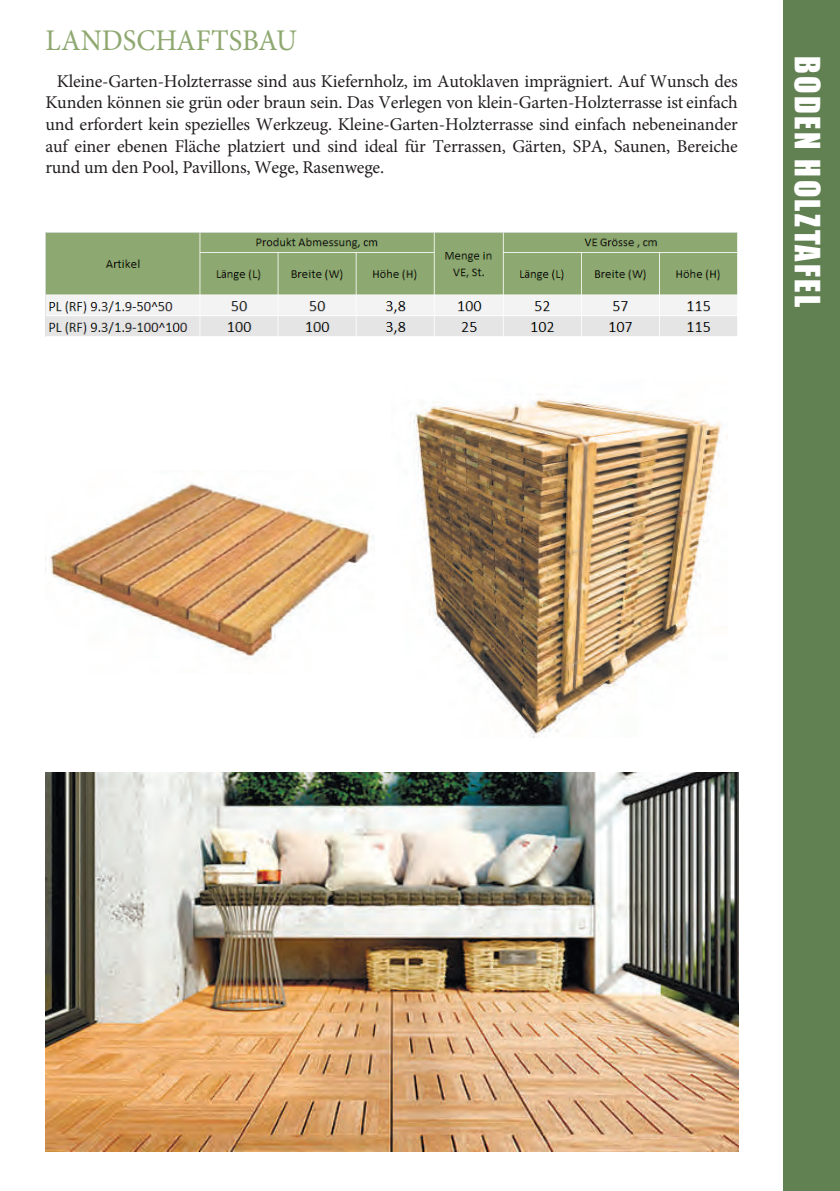
<style>
.page{position:relative;width:840px;height:1191px;background:#fff}
.page>*{position:absolute;margin:0;border:0;box-sizing:border-box;transform-origin:0 0}
.t1{font:32px "Impact";letter-spacing:.075em;color:#fff}
.t2{font:30px "Minion Pro";color:#8ea870;scale:.95 1}
.t3{font:18px/21.6px "Minion Pro";letter-spacing:-.01em;color:#231f20;text-align:justify}
</style>
<div class="page">
<div style="left:782px;top:0;width:57px;height:1191px;background:#628152"></div>
<img style="left:46px;top:772px;width:691px;height:379px">
<img style="left:413px;top:398px;width:309px;height:339px">
<img style="left:45px;top:483px;width:328px;height:178px">
<img style="left:45px;top:233px;width:692px;height:103px">
<h2 class="t2" style="left:45px;top:20px;width:266px">LANDSCHAFTSBAU</h2>
<p class="t3" style="left:45px;top:70px;width:693px;text-indent:11px">Kleine-Garten-Holzterrasse sind aus Kiefernholz, im Autoklaven imprägniert. Auf Wunsch des Kunden können sie grün oder braun sein. Das Verlegen von klein-Garten-Holzterrasse ist einfach und erfordert kein spezielles Werkzeug. Kleine-Garten-Holzterrasse sind einfach nebeneinander auf einer ebenen Fläche platziert und sind ideal für Terrassen, Gärten, SPA, Saunen, Bereiche rund um den Pool, Pavillons, Wege, Rasenwege.</p>
<h1 class="t1" style="left:831px;top:56px;width:253px;rotate:90deg">BODEN HOLZTAFEL</h1>
</div>
